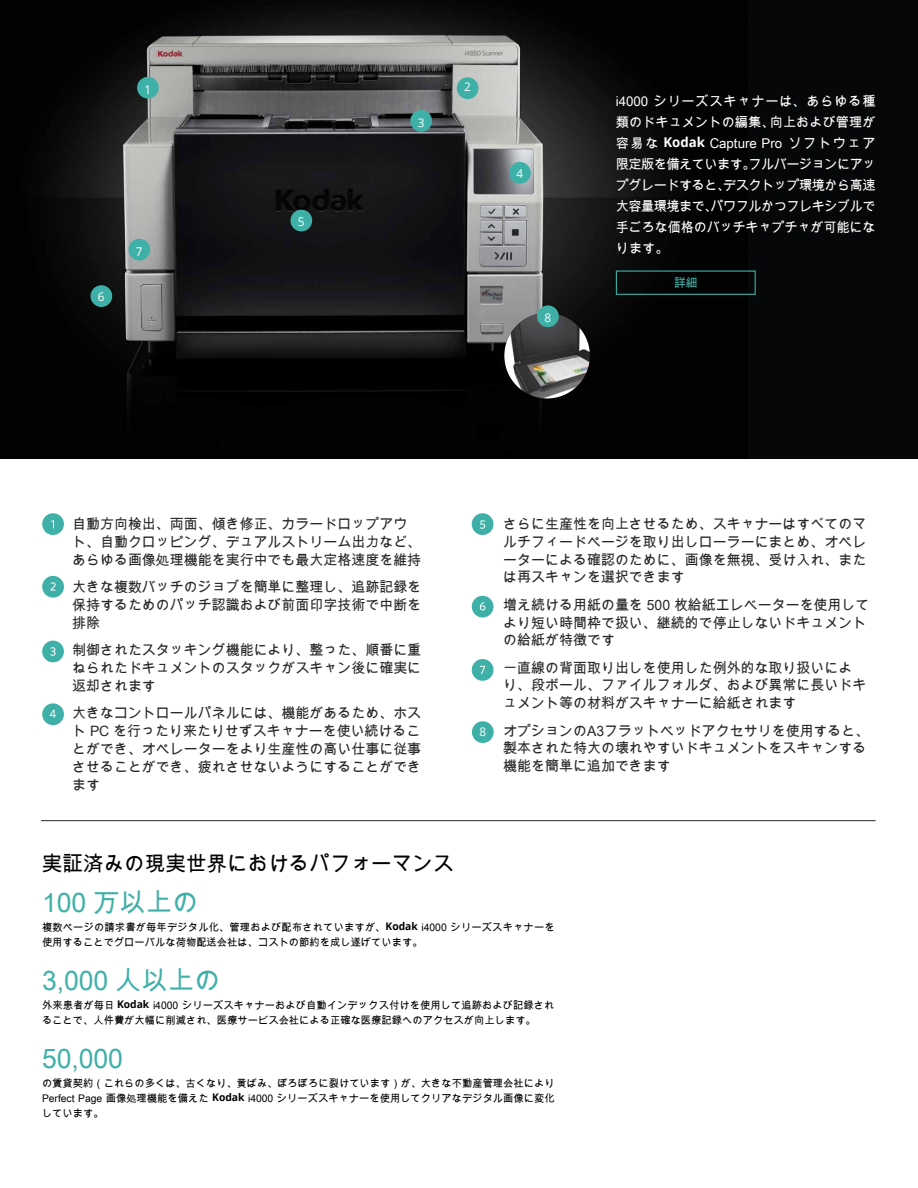
<style>
.page{position:relative;width:918px;height:1188px;background:#fff}
.page>*{position:absolute;margin:0;border:0;box-sizing:border-box;transform-origin:0 0}
.t1{font:27px "Arial Unicode MS";color:#3fb0a8}
.t2{font:21px "Arial Unicode MS";color:#000}
.t3{font:14.25px/18px "Arial Unicode MS";color:#282827}
.t4{font:13.5px/21px "Arial Unicode MS";letter-spacing:-.02em;color:#fff;text-align:justify}
.t5{font:12px "Open Sans";color:#fff}
.t6{font:12px "Arial Unicode MS";color:#3fb0a8}
.t7{font:10.5px/15px "Arial Unicode MS";color:#000}
.s1{font-family:"Open Sans";font-weight:700}
</style>
<div class="page">
<div style="left:0;top:0;width:918px;height:459px;background:#060709"></div>
<img style="left:63px;top:11px;width:685px;height:389px">
<div style="left:137px;top:77px;width:22px;height:22px;background:#3fb0a8;border-radius:50%"></div>
<div style="left:457px;top:77px;width:22px;height:22px;background:#3fb0a8;border-radius:50%"></div>
<div style="left:410px;top:110px;width:22px;height:22px;background:#3fb0a8;border-radius:50%"></div>
<div style="left:509px;top:162px;width:22px;height:22px;background:#3fb0a8;border-radius:50%"></div>
<div style="left:290px;top:210px;width:22px;height:21px;background:#3fb0a8;border-radius:50%"></div>
<div style="left:91px;top:285px;width:21px;height:22px;background:#3fb0a8;border-radius:50%"></div>
<div style="left:128px;top:239px;width:22px;height:22px;background:#3fb0a8;border-radius:50%"></div>
<div style="left:42px;top:513px;width:22px;height:22px;background:#3fb0a8;border-radius:50%"></div>
<svg style="left:51px;top:520px;width:3px;height:8px"></svg>
<div style="left:42px;top:576px;width:22px;height:22px;background:#3fb0a8;border-radius:50%"></div>
<svg style="left:50px;top:582px;width:6px;height:9px"></svg>
<div style="left:42px;top:641px;width:22px;height:21px;background:#3fb0a8;border-radius:50%"></div>
<svg style="left:50px;top:647px;width:6px;height:9px"></svg>
<div style="left:42px;top:703px;width:22px;height:22px;background:#3fb0a8;border-radius:50%"></div>
<svg style="left:50px;top:710px;width:6px;height:8px"></svg>
<div style="left:472px;top:513px;width:22px;height:22px;background:#3fb0a8;border-radius:50%"></div>
<svg style="left:480px;top:520px;width:5px;height:9px"></svg>
<div style="left:472px;top:596px;width:22px;height:22px;background:#3fb0a8;border-radius:50%"></div>
<svg style="left:480px;top:602px;width:5px;height:9px"></svg>
<div style="left:472px;top:659px;width:22px;height:22px;background:#3fb0a8;border-radius:50%"></div>
<svg style="left:480px;top:666px;width:5px;height:8px"></svg>
<div style="left:472px;top:721px;width:22px;height:22px;background:#3fb0a8;border-radius:50%"></div>
<hr style="left:41px;top:820px;width:835px;height:1px;background:#282827">
<div style="left:616px;top:271px;width:140px;height:24px;border:1px solid #3fb0a8"></div>
<img style="left:504px;top:313px;width:86px;height:85px;border-radius:43px">
<div style="left:537px;top:305px;width:22px;height:22px;background:#3fb0a8;border-radius:50%"></div>
<p class="t5" style="left:145px;top:81px;width:8px">1</p>
<p class="t5" style="left:464px;top:78px;width:8px">2</p>
<p class="t5" style="left:418px;top:114px;width:8px">3</p>
<p class="t5" style="left:98px;top:288px;width:8px">6</p>
<p class="t5" style="left:136px;top:243px;width:8px">7</p>
<p class="t5" style="left:298px;top:213px;width:8px">5</p>
<p class="t5" style="left:516px;top:165px;width:8px">4</p>
<p class="t5" style="left:545px;top:309px;width:8px">8</p>
<p class="t4" style="left:616px;top:90px;width:261px">i4000 シリーズスキャナーは、あらゆる種類のドキュメントの編集、向上および管理が容易な <span class="s1">Kodak</span> Capture Pro ソフトウェア限定版を備えています。フルバージョンにアップグレードすると、デスクトップ環境から高速大容量環境まで、パワフルかつフレキシブルで手ごろな価格のバッチキャプチャが可能になります。</p>
<p class="t6" style="left:674px;top:274px;width:25px">詳細</p>
<p class="t3" style="left:72px;top:514px;width:351px">自動方向検出、両面、傾き修正、カラードロップアウト、自動クロッピング、デュアルストリーム出力など、あらゆる画像処理機能を実行中でも最大定格速度を維持</p>
<p class="t3" style="left:72px;top:577px;width:351px;text-align:justify">大きな複数バッチのジョブを簡単に整理し、追跡記録を保持するためのパッチ認識および前面印字技術で中断を排除</p>
<p class="t3" style="left:72px;top:640px;width:351px;text-align:justify">制御されたスタッキング機能により、整った、順番に重ねられたドキュメントのスタックがスキャン後に確実に返却されます</p>
<p class="t3" style="left:72px;top:703px;width:351px;text-align:justify">大きなコントロールパネルには、機能があるため、ホスト PC を行ったり来たりせずスキャナーを使い続けることができ、オペレーターをより生産性の高い仕事に従事させることができ、疲れさせないようにすることができます</p>
<p class="t5" style="left:479px;top:723px;width:8px">8</p>
<p class="t3" style="left:503px;top:514px;width:365px;text-align:justify">さらに生産性を向上させるため、スキャナーはすべてのマルチフィードページを取り出しローラーにまとめ、オペレーターによる確認のために、画像を無視、受け入れ、または再スキャンを選択できます</p>
<p class="t3" style="left:503px;top:595px;width:368px">増え続ける用紙の量を 500 枚給紙エレベーターを使用してより短い時間枠で扱い、継続的で停止しないドキュメントの給紙が特徴です</p>
<p class="t3" style="left:503px;top:658px;width:365px">一直線の背面取り出しを使用した例外的な取り扱いにより、段ボール、ファイルフォルダ、および異常に長いドキュメント等の材料がスキャナーに給紙されます</p>
<p class="t3" style="left:503px;top:721px;width:368px">オプションのA3フラットベッドアクセサリを使用すると、製本された特大の壊れやすいドキュメントをスキャンする機能を簡単に追加できます</p>
<h2 class="t2" style="left:42px;top:848px;width:413px">実証済みの現実世界におけるパフォーマンス</h2>
<h1 class="t1" style="left:42px;top:883px;width:158px">100 万以上の</h1>
<p class="t7" style="left:42px;top:919px;width:514px">複数ページの請求書が毎年デジタル化、管理および配布されていますが、<span class="s1">Kodak</span> i4000 シリーズスキャナーを使用することでグローバルな荷物配送会社は、コストの節約を成し遂げています。</p>
<h1 class="t1" style="left:42px;top:961px;width:180px">3,000 人以上の</h1>
<p class="t7" style="left:42px;top:997px;width:514px">外来患者が毎日 <span class="s1">Kodak</span> i4000 シリーズスキャナーおよび自動インデックス付けを使用して追跡および記録されることで、人件費が大幅に削減され、医療サービス会社による正確な医療記録へのアクセスが向上します。</p>
<h1 class="t1" style="left:42px;top:1039px;width:82px">50,000</h1>
<p class="t7" style="left:42px;top:1075px;width:514px;text-align:justify">の賃貸契約（これらの多くは、古くなり、黄ばみ、ぼろぼろに裂けています）が、大きな不動産管理会社によりPerfect Page 画像処理機能を備えた <span class="s1">Kodak</span> i4000 シリーズスキャナーを使用してクリアなデジタル画像に変化しています。</p>
</div>
